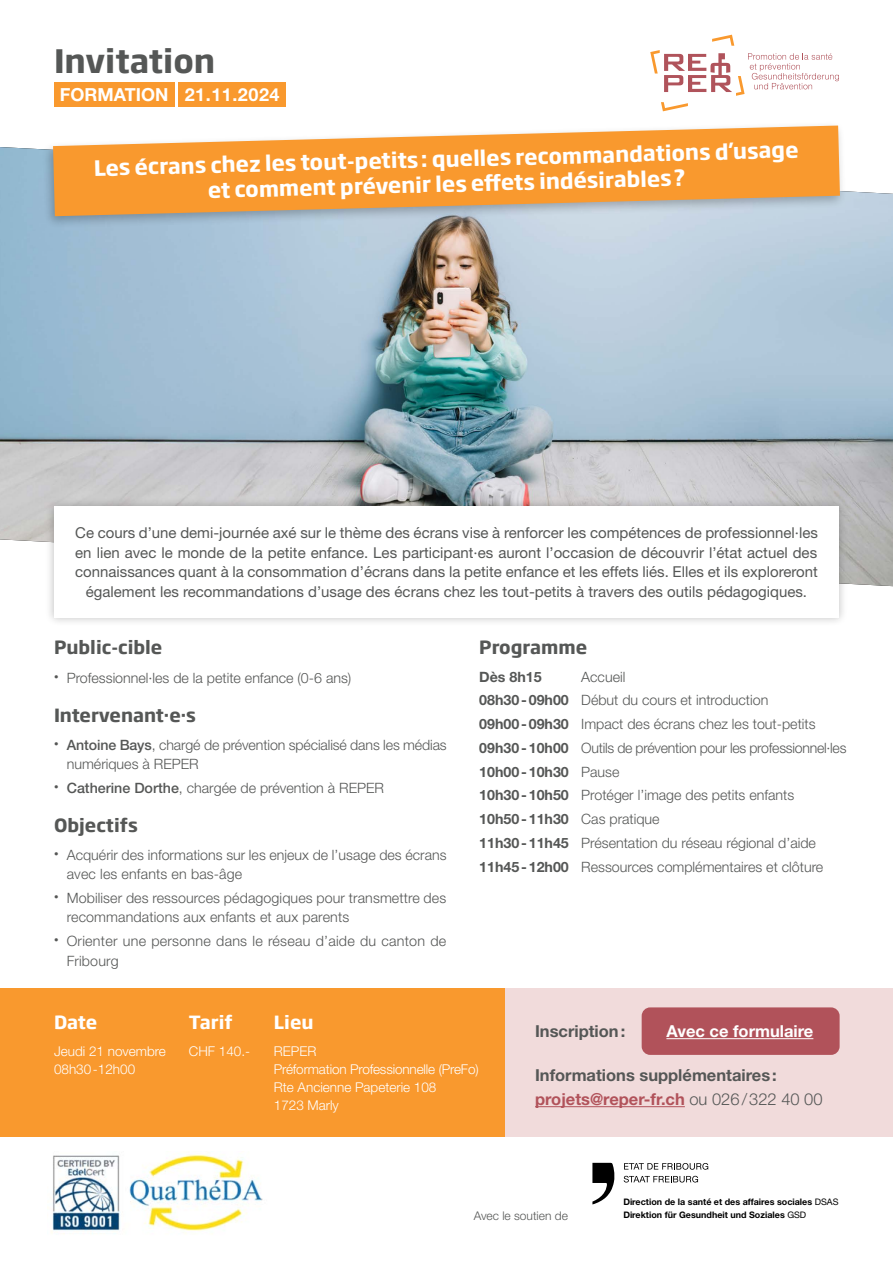
<style>
.page{position:relative;width:893px;height:1263px;background:#fff}
.page>*{position:absolute;margin:0;border:0;box-sizing:border-box;transform-origin:0 0}
.t1{font:700 31.95px "Soho Gothic Pro";color:#555756}
.t2{font:700 21px/25.3px "Soho Gothic Pro";color:#fff;text-align:center}
.t3{font:700 18px "Soho Gothic Pro";color:#555756}
.t4{font:700 18px "Helvetica Neue LT Std";color:#fff}
.t5{font:700 18px "Soho Gothic Pro";color:#fff}
.t6{font:700 16.5px/24px "Helvetica Neue LT Std";color:#555756}
.t7{font:700 16.5px "Helvetica Neue LT Std";color:#fff}
.t8{font:15px/19.5px "Helvetica Neue LT Std";color:#555756;text-align:center}
.t9{font:300 14.25px/23.7px "Helvetica Neue LT Std";color:#555756}
.t10{font:700 14.25px "Helvetica Neue LT Std";color:#555756}
.t11{font:300 13.5px/18px "Helvetica Neue LT Std";color:#fff}
.t12{font:300 12px "Helvetica Neue LT Std";color:#555756}
.t13{font:700 9px/12.9px "Helvetica Neue LT Std";color:#000}
.s1{font-weight:500}
.s2{font-weight:700}
.s3{color:#b1525a}
.s4{font-weight:300}
.s5{font-weight:400}
</style>
<div class="page">
<div style="left:0;top:988px;width:505px;height:148px;background:#f9992e"></div>
<div style="left:505px;top:988px;width:388px;height:148px;background:#f1dbdb"></div>
<img style="left:0;top:147px;width:893px;height:439px">
<svg style="left:650px;top:35px;width:189px;height:76px"></svg>
<div style="left:42px;top:120px;width:805px;height:109px;background:#000;opacity:.25"></div>
<svg style="left:53px;top:126px;width:787px;height:90px;background:#f1a856"></svg>
<div style="left:45px;top:497px;width:803px;height:130px;background:#000;opacity:.25"></div>
<div style="left:54px;top:506px;width:785px;height:112px;background:#fff"></div>
<div style="left:179px;top:82px;width:107px;height:25px;background:#f9992e"></div>
<div style="left:54px;top:82px;width:120px;height:25px;background:#f9992e"></div>
<svg style="left:592px;top:1163px;width:23px;height:41px"></svg>
<svg style="left:624px;top:1163px;width:84px;height:7px"></svg>
<svg style="left:624px;top:1176px;width:74px;height:6px"></svg>
<img style="left:51px;top:1154px;width:212px;height:80px">
<hr style="left:535px;top:1106px;width:150px;height:1px;background:#b1525a">
<div style="left:642px;top:1007px;width:198px;height:48px;background:#b1525a;border-radius:9px"></div>
<hr style="left:666px;top:1038px;width:147px;height:1px;background:#fff">
<h1 class="t1" style="left:54px;top:36px;width:163px">Invitation</h1>
<p class="t4" style="left:60px;top:83px;width:221px">FORMATION 21.11.2024</p>
<h2 class="t2" style="left:93px;top:157px;width:706px;rotate:-2deg">Les écrans chez les tout-petits: quelles recommandations d’usage et comment prévenir les eff ets indésirables?</h2>
<p class="t8" style="left:75px;top:523px;width:744px">Ce cours d’une demi-journée axé sur le thème des écrans vise à renforcer les compétences de professionnel·les en lien avec le monde de la petite enfance. Les participant·es auront l’occasion de découvrir l’état actuel des connaissances quant à la consommation d’écrans dans la petite enfance et les effets liés. Elles et ils exploreront également les recommandations d’usage des écrans chez les tout-petits à travers des outils pédagogiques.</p>
<p class="t3" style="left:54px;top:632px;width:110px">Public-cible</p>
<p class="t9" style="left:54px;top:666px;width:299px"><sup>•</sup> Professionnel·les de la petite enfance (0-6 ans)</p>
<p class="t3" style="left:54px;top:701px;width:144px">Intervenant·e·s</p>
<p class="t9" style="left:67px;top:734px;width:382px;line-height:19.5px;text-indent:-13px"><sup>•</sup> <span class="s1">Antoine Bays</span>, chargé de prévention spécialisé dans les médias numériques à REPER</p>
<p class="t9" style="left:54px;top:776px;width:332px"><sup>•</sup> <span class="s1">Catherine Dorthe</span>, chargée de prévention à REPER</p>
<p class="t3" style="left:54px;top:810px;width:85px">Objectifs</p>
<p class="t9" style="left:67px;top:844px;width:381px;line-height:19.5px;text-indent:-13px"><sup>•</sup> Acquérir des informations sur les enjeux de l’usage des écrans avec les enfants en bas-âge</p>
<p class="t9" style="left:67px;top:888px;width:381px;line-height:19.5px;text-indent:-13px"><sup>•</sup> Mobiliser des ressources pédagogiques pour transmettre des recommandations aux enfants et aux parents</p>
<p class="t9" style="left:67px;top:931px;width:381px;line-height:19.5px;text-indent:-13px"><sup>•</sup> Orienter une personne dans le réseau d’aide du canton de<br>Fribourg</p>
<p class="t3" style="left:479px;top:632px;width:109px">Programme</p>
<p class="t10" style="left:479px;top:668px;width:64px">Dès 8h15</p>
<p class="t9" style="left:479px;top:664px;width:369px;text-indent:102px">Accueil<br><span class="s2">08h30-09h00</span> Début du cours et introduction <span class="s2">09h00-09h30</span> Impact des écrans chez les tout-petits <span class="s2">09h30-10h00</span> Outils de prévention pour les professionnel·les <span class="s2">10h00-10h30</span> Pause<br><span class="s2">10h30-10h50</span> Protéger l’image des petits enfants <span class="s2">10h50-11h30</span> Cas pratique<br><span class="s2">11h30-11h45</span> Présentation du réseau régional d’aide <span class="s2">11h45-12h00</span> Ressources complémentaires et clôture</p>
<p class="t5" style="left:54px;top:1008px;width:45px">Date</p>
<p class="t11" style="left:54px;top:1041px;width:113px">Jeudi 21 novembre<br>08h30-12h00</p>
<p class="t5" style="left:189px;top:1008px;width:45px">Tarif</p>
<p class="t11" style="left:189px;top:1041px;width:63px">CHF 140.-</p>
<p class="t5" style="left:274px;top:1008px;width:41px">Lieu</p>
<p class="t11" style="left:274px;top:1041px;width:206px">REPER<br>Préformation Professionnelle (PreFo)<br>Rte Ancienne Papeterie 108<br>1723 Marly</p>
<p class="t6" style="left:535px;top:1019px;width:92px">Inscription:</p>
<p class="t7" style="left:666px;top:1021px;width:148px">Avec ce formulaire</p>
<p class="t6" style="left:535px;top:1063px;width:289px">Informations supplémentaires: <span class="s3">projets@reper-fr.ch</span> <span class="s4">ou 026/322 40 00</span></p>
<p class="t12" style="left:474px;top:1208px;width:96px">Avec le soutien de</p>
<p class="t13" style="left:623px;top:1195px;width:217px">Direction de la santé et des affaires sociales <span class="s5">DSAS<br></span>Direktion für Gesundheit und Soziales <span class="s5">GSD</span></p>
</div>
